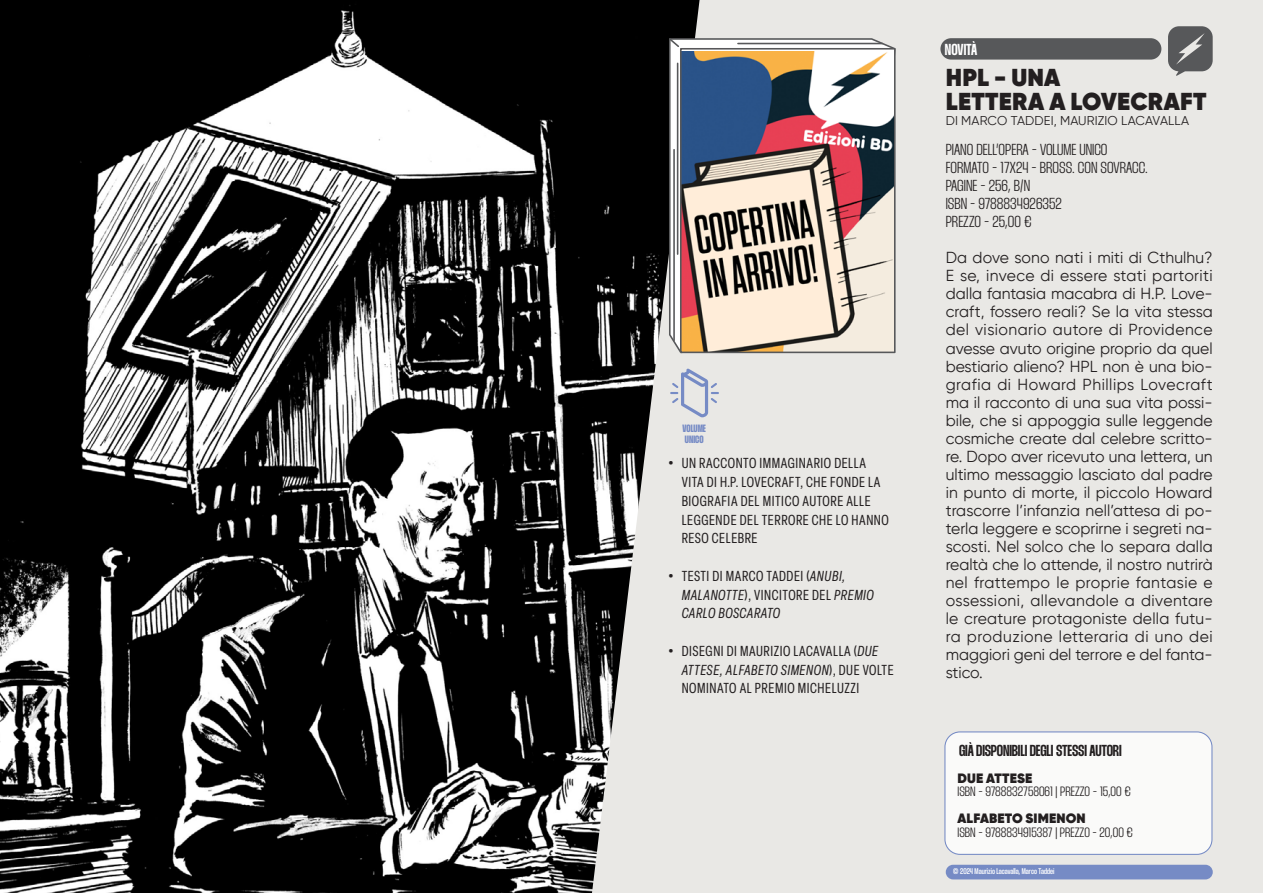
<style>
.page{position:relative;width:1263px;height:893px;background:#e9e8e5}
.page>*{position:absolute;margin:0;border:0;box-sizing:border-box;transform-origin:0 0}
.Titolo{font:800 24.45px "Gilroy";letter-spacing:.01em;color:#231f20}
.CORPO_TESTO{font:15.9px/18px "Gilroy";color:#231f20;text-align:justify}
.Info{font:900 15.9px "Thunder";color:#231f20}
.t1{font:900 15.9px "Thunder";color:#fff}
.t2{font:condensed 14.25px/18.8px "Elza";letter-spacing:.04em;color:#231f20}
.t3{font:italic condensed 14.25px/18.8px "Elza";letter-spacing:.04em;color:#231f20}
.Info_-_Gemelli{font:900 13.5px "Thunder";color:#231f20}
.Info_-_Gemelli-2{font:800 13.5px "Gilroy";letter-spacing:.01em;color:#231f20}
.Titolo-2{font:12.75px "Gilroy";letter-spacing:.01em;color:#231f20}
.t4{font:900 10.65px/10.6px "Thunder";color:#768bc5}
.Copyright{font:900 8.25px "Thunder";color:#fff}
.s1{font-family:"Thunder";font-weight:900;font-stretch:normal}
.s2{font-family:"Thunder";font-weight:900;font-style:normal;font-stretch:normal}
.s3{font-style:normal}
.s4{font-style:italic}
</style>
<div class="page">
<img style="left:0;top:0;width:699px;height:893px">
<div style="left:940px;top:38px;width:221px;height:22px;background:#57585a;border-radius:11px"></div>
<svg style="left:1168px;top:26px;width:45px;height:50px"></svg>
<svg style="left:668px;top:37px;width:228px;height:317px;background:#cdcdcd"></svg>
<img style="left:683px;top:51px;width:209px;height:299px">
<div style="left:680px;top:48px;width:215px;height:305px;border:2px solid #57585a"></div>
<svg style="left:667px;top:37px;width:14px;height:12px"></svg>
<hr style="left:673px;top:150px;width:2px;height:190px;background:#57585a">
<hr style="left:677px;top:63px;width:1px;height:191px;background:#57585a">
<hr style="left:738px;top:43px;width:144px;height:1px;background:#57585a">
<div style="left:945px;top:732px;width:267px;height:122px;background:#fff;border-radius:15px"></div>
<div style="left:944px;top:731px;width:268px;height:124px;border:1px solid #768bc5;border-radius:15px"></div>
<div style="left:946px;top:865px;width:267px;height:14px;background:#768bc5;border-radius:7px"></div>
<svg style="left:670px;top:369px;width:49px;height:48px"></svg>
<p class="t4" style="left:683px;top:423px;width:25px">VOLUME<br>UNICO</p>
<p class="t2" style="left:682px;top:453px;width:209px;text-indent:-13px"><span class="s1">•</span> UN RACCONTO IMMAGINARIO DELLA<br>VITA DI H.P. LOVECRAFT, CHE FONDE LA<br>BIOGRAFIA DEL MITICO AUTORE ALLE<br>LEGGENDE DEL TERRORE CHE LO HANNO<br>RESO CELEBRE</p>
<p class="t3" style="left:682px;top:566px;width:194px;text-indent:-13px"><span class="s2">•</span> <span class="s3">TESTI DI MARCO TADDEI (</span>ANUBI,<br>MALANOTTE<span class="s3">), VINCITORE DEL</span> PREMIO<br>CARLO BOSCARATO</p>
<p class="t2" style="left:682px;top:641px;width:213px;text-indent:-13px"><span class="s1">•</span> DISEGNI DI MAURIZIO LACAVALLA (<span class="s4">DUE<br>ATTESE, ALFABETO SIMENON</span>), DUE VOLTE<br>NOMINATO AL PREMIO MICHELUZZI</p>
<p class="t1" style="left:945px;top:40px;width:34px">NOVITÀ</p>
<p class="Titolo" style="left:946px;top:62px;width:116px">HPL - UNA</p>
<p class="Titolo" style="left:946px;top:86px;width:262px">LETTERA A LOVECRAFT</p>
<p class="Titolo-2" style="left:946px;top:113px;width:245px">DI MARCO TADDEI, MAURIZIO LACAVALLA</p>
<p class="Info" style="left:946px;top:141px;width:163px">PIANO DELL’OPERA - VOLUME UNICO</p>
<p class="Info" style="left:946px;top:159px;width:204px">FORMATO - 17X24 - BROSS. CON SOVRACC.</p>
<p class="Info" style="left:946px;top:177px;width:86px">PAGINE - 256, B/N</p>
<p class="Info" style="left:946px;top:195px;width:118px">ISBN - 9788834926352</p>
<p class="Info" style="left:946px;top:213px;width:87px">PREZZO - 25,00 €</p>
<p class="CORPO_TESTO" style="left:946px;top:249px;width:269px">Da dove sono nati i miti di Cthulhu?<br>E se, invece di essere stati partoriti dalla fantasia macabra di H.P. Love&shy;craft, fossero reali? Se la vita stessa del visionario autore di Providence avesse avuto origine proprio da quel bestiario alieno? HPL non è una bio&shy;grafia di Howard Phillips Lovecraft ma il racconto di una sua vita possi&shy;bile, che si appoggia sulle leggende cosmiche create dal celebre scritto&shy;re. Dopo aver ricevuto una lettera, un ultimo messaggio lasciato dal padre in punto di morte, il piccolo Howard trascorre l’infanzia nell’attesa di po&shy;terla leggere e scoprirne i segreti na&shy;scosti. Nel solco che lo separa dalla realtà che lo attende, il nostro nutrirà nel frattempo le proprie fantasie e ossessioni, allevandole a diventare le creature protagoniste della futu&shy;ra produzione letteraria di uno dei maggiori geni del terrore e del fanta&shy;stico.</p>
<p class="Info" style="left:959px;top:742px;width:164px">GIÀ DISPONIBILI DEGLI STESSI AUTORI</p>
<p class="Info_-_Gemelli-2" style="left:957px;top:770px;width:76px">DUE ATTESE</p>
<p class="Info_-_Gemelli" style="left:957px;top:784px;width:175px">ISBN - 9788832758061 | PREZZO - 15,00 €</p>
<p class="Info_-_Gemelli-2" style="left:957px;top:810px;width:130px">ALFABETO SIMENON</p>
<p class="Info_-_Gemelli" style="left:957px;top:825px;width:177px">ISBN - 9788834915387 | PREZZO - 20,00 €</p>
<p class="Copyright" style="left:953px;top:866px;width:103px">© 2024 Maurizio Lacavalla, Marco Taddei</p>
</div>
